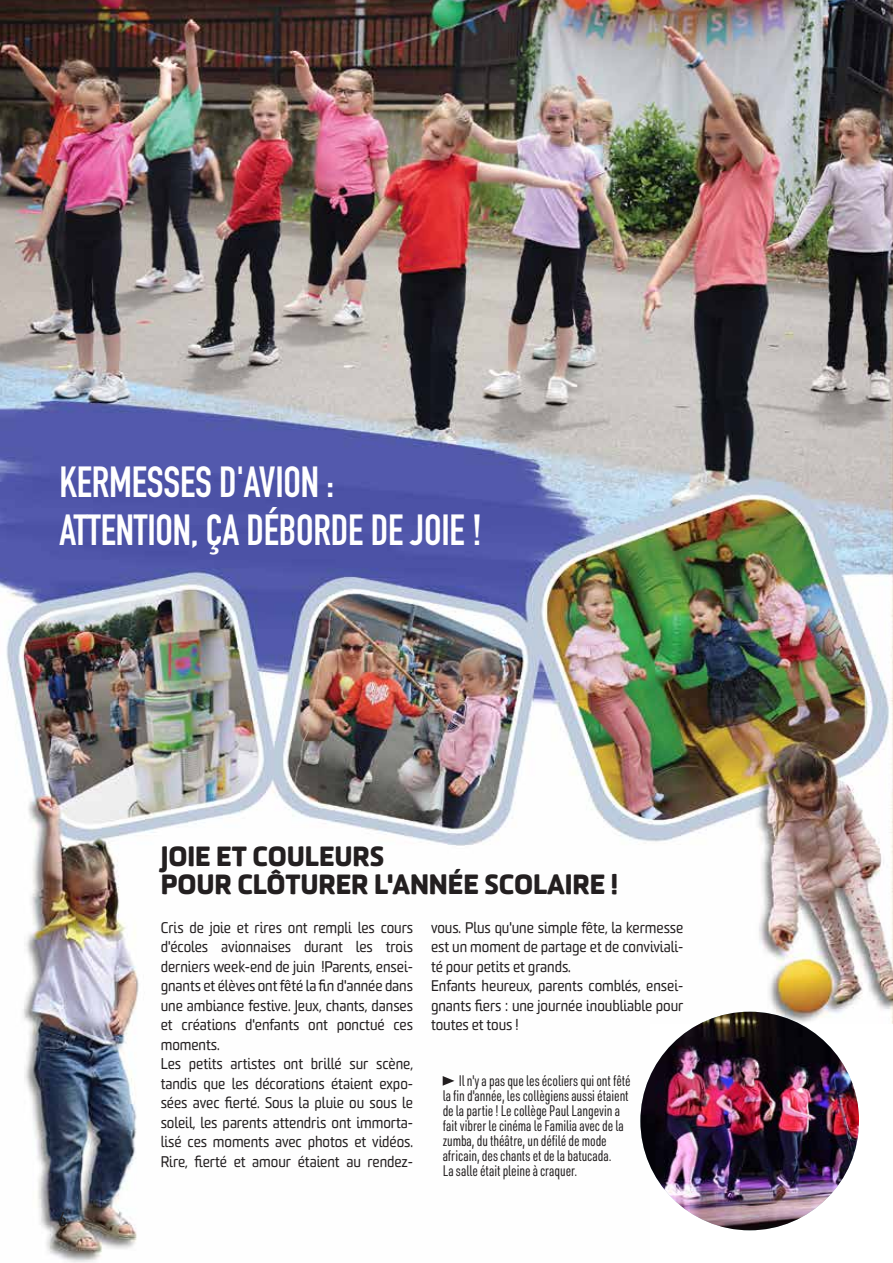
<style>
.page{position:relative;width:893px;height:1263px;background:#fff}
.page>*{position:absolute;margin:0;border:0;box-sizing:border-box;transform-origin:0 0}
.t1{font:700 42.9px/47.8px "DIN Condensed";letter-spacing:-.005em;color:#fff;scale:.96 1}
.t2{font:800 27px/28.5px "Sommet Rounded";letter-spacing:-.005em;color:#231f20;scale:.96 1}
.t3{font:19.5px "URWDIN Cond";color:#231f20}
.t4{font:15px/19.5px "Sommet Rounded";letter-spacing:-.005em;color:#231f20;scale:.96 1}
.t5{font:15px/15px "URWDIN Cond";letter-spacing:-.005em;color:#231f20;scale:.96 1}
</style>
<div class="page">
<img style="left:0;top:0;width:893px;height:1263px">
<svg style="left:443px;top:1076px;width:11px;height:10px"></svg>
<div style="left:651px;top:1024px;width:242px;height:239px;background:#fff"></div>
<img style="left:640px;top:1012px;width:219px;height:218px;border-radius:109px">
<h1 class="t1" style="left:60px;top:458px;width:441px">KERMESSES D'AVION :<br>ATTENTION, ÇA DÉBORDE DE JOIE !</h1>
<h3 class="t3" style="left:59px;top:1206px;width:10px">6</h3>
<h2 class="t2" style="left:161px;top:841px;width:478px">JOIE ET COULEURS<br>POUR CLÔTURER L'ANNÉE SCOLAIRE !</h2>
<p class="t4" style="left:161px;top:918px;width:264px">Cris de joie et rires ont rempli les cours d'écoles avionnaises durant les trois derniers week-end de juin !Parents, ensei&shy;gnants et élèves ont fêté la fin d'année dans une ambiance festive. Jeux, chants, danses et créations d'enfants ont ponctué ces moments.<br>Les petits artistes ont brillé sur scène, tandis que les décorations étaient expo&shy;sées avec fierté. Sous la pluie ou sous le soleil, les parents attendris ont immorta&shy;lisé ces moments avec photos et vidéos.<br>Rire, fierté et amour étaient au rendez-</p>
<p class="t4" style="left:431px;top:918px;width:264px">vous. Plus qu'une simple fête, la kermesse est un moment de partage et de conviviali&shy;té pour petits et grands.<br>Enfants heureux, parents comblés, ensei&shy;gnants fiers : une journée inoubliable pour toutes et tous !</p>
<p class="t5" style="left:443px;top:1072px;width:197px;text-indent:16px">Il n'y a pas que les écoliers qui ont fêté la fin d'année, les collègiens aussi étaient de la partie ! Le collège Paul Langevin a fait vibrer le cinéma le Familia avec de la zumba, du théâtre, un défilé de mode africain, des chants et de la batucada.<br>La salle était pleine à craquer.</p>
</div>
